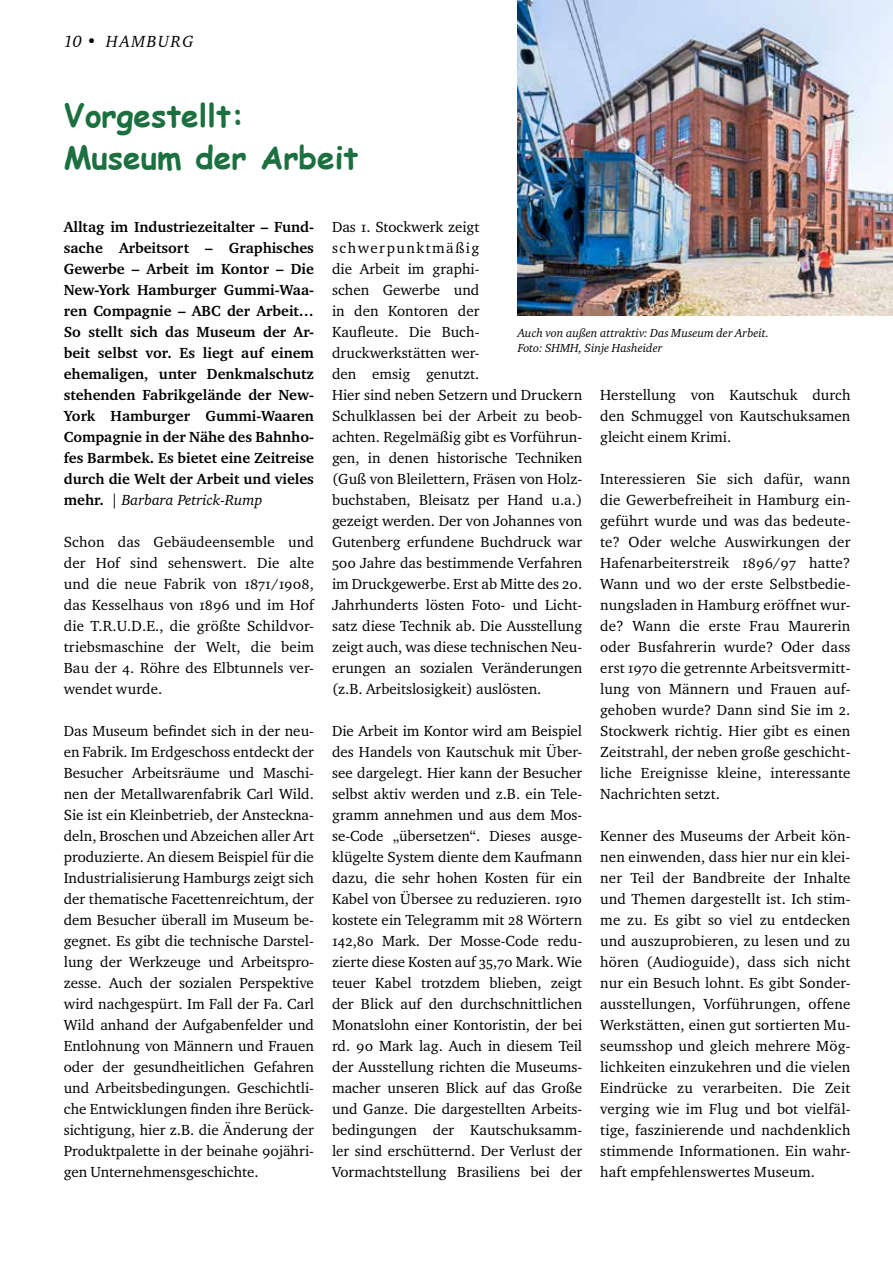
<style>
.page{position:relative;width:893px;height:1263px;background:#fff}
.page>*{position:absolute;margin:0;border:0;box-sizing:border-box;transform-origin:0 0}
.t1{font:700 31.5px/42px "Comic Sans MS";color:#1c6f3f}
.t2{font:italic 16.5px "Charter BT";letter-spacing:.1em;color:#000}
.t3{font:15px/21px "Charter ITC Regu OS";color:#000;text-align:justify}
.t4{font:700 15px/21px "Charter ITC";color:#000;text-align:justify}
.t5{font:italic 15px "Charter BT";color:#000}
.t6{font:12px/15px "Charter ITC Regu Ital OS";color:#000}
.s1{font-family:"Charter ITC";font-weight:700;font-style:normal}
.s2{font-family:"Charter ITC Regu OS";font-style:normal}
</style>
<div class="page">
<img style="left:518px;top:0;width:375px;height:316px">
<p class="t2" style="left:64px;top:30px;width:131px">10 • HAMBURG</p>
<h1 class="t1" style="left:64px;top:93px;width:296px">Vorgestellt:<br>Museum der Arbeit</h1>
<p class="t4" style="left:64px;top:216px;width:252px">Alltag im Industriezeitalter – Fund&shy;sache Arbeitsort – Graphisches Gewerbe – Arbeit im Kontor – Die New-York Hamburger Gummi-Waa&shy;ren Compagnie – ABC der Arbeit… So stellt sich das Museum der Ar&shy;beit selbst vor. Es liegt auf einem ehemaligen, unter Denkmalschutz stehenden Fabrikgelände der New-York Hamburger Gummi-Waaren Compagnie in der Nähe des Bahnho&shy;fes Barmbek. Es bietet eine Zeitreise durch die Welt der Arbeit und vieles</p>
<p class="t5" style="left:64px;top:490px;width:200px"><span class="s1">mehr.</span> <span class="s2">|</span> Barbara Petrick-Rump</p>
<p class="t3" style="left:64px;top:531px;width:252px">Schon das Gebäudeensemble und der Hof sind sehenswert. Die alte und die neue Fabrik von 1871/1908, das Kesselhaus von 1896 und im Hof die T.R.U.D.E., die größte Schildvor&shy;triebsmaschine der Welt, die beim Bau der 4. Röhre des Elbtunnels ver&shy;wendet wurde.</p>
<p class="t3" style="left:64px;top:720px;width:252px">Das Museum befindet sich in der neu&shy;en Fabrik. Im Erdgeschoss entdeckt der Besucher Arbeitsräume und Maschi&shy;nen der Metallwarenfabrik Carl Wild.<br>Sie ist ein Kleinbetrieb, der Ansteckna&shy;deln, Broschen und Abzeichen aller Art produzierte. An diesem Beispiel für die Industrialisierung Hamburgs zeigt sich der thematische Facettenreichtum, der dem Besucher überall im Museum be&shy;gegnet. Es gibt die technische Darstel&shy;lung der Werkzeuge und Arbeitspro&shy;zesse. Auch der sozialen Perspektive wird nachgespürt. Im Fall der Fa. Carl Wild anhand der Aufgabenfelder und Entlohnung von Männern und Frauen oder der gesundheitlichen Gefahren und Arbeitsbedingungen. Geschichtli&shy;che Entwicklungen finden ihre Berück&shy;sichtigung, hier z.B. die Änderung der Produktpalette in der beinahe 90jähri&shy;gen Unternehmensgeschichte.</p>
<p class="t3" style="left:332px;top:216px;width:252px;text-align:left">Das 1. Stockwerk zeigt schwerpunktmäßig<br>die Arbeit im graphi-<br>schen Gewerbe und<br>in den Kontoren der<br>Kaufleute. Die Buch&shy;druckwerkstätten wer-<br>den emsig genutzt.<br>Hier sind neben Setzern und Druckern<br>Schulklassen bei der Arbeit zu beob&shy;achten. Regelmäßig gibt es Vorführun&shy;gen, in denen historische Techniken (Guß von Bleilettern, Fräsen von Holz&shy;buchstaben, Bleisatz per Hand u.a.) gezeigt werden. Der von Johannes von<br>Gutenberg erfundene Buchdruck war<br>500 Jahre das bestimmende Verfahren im Druckgewerbe. Erst ab Mitte des 20.<br>Jahrhunderts lösten Foto- und Licht&shy;satz diese Technik ab. Die Ausstellung zeigt auch, was diese technischen Neu&shy;erungen an sozialen Veränderungen (z.B. Arbeitslosigkeit) auslösten.</p>
<p class="t3" style="left:332px;top:720px;width:252px">Die Arbeit im Kontor wird am Beispiel des Handels von Kautschuk mit Über&shy;see dargelegt. Hier kann der Besucher selbst aktiv werden und z.B. ein Tele&shy;gramm annehmen und aus dem Mos&shy;se-Code „übersetzen“. Dieses ausge&shy;klügelte System diente dem Kaufmann dazu, die sehr hohen Kosten für ein Kabel von Übersee zu reduzieren. 1910 kostete ein Telegramm mit 28 Wörtern 142,80 Mark. Der Mosse-Code redu&shy;zierte diese Kosten auf 35,70 Mark. Wie teuer Kabel trotzdem blieben, zeigt der Blick auf den durchschnittlichen Monatslohn einer Kontoristin, der bei rd. 90 Mark lag. Auch in diesem Teil der Ausstellung richten die Museums&shy;macher unseren Blick auf das Große und Ganze. Die dargestellten Arbeits&shy;bedingungen der Kautschuksamm&shy;ler sind erschütternd. Der Verlust der Vormachtstellung Brasiliens bei der</p>
<p class="t6" style="left:518px;top:325px;width:253px">Auch von außen attraktiv: Das Museum der Arbeit.<br>Foto: SHMH, Sinje Hasheider</p>
<p class="t3" style="left:600px;top:384px;width:252px">Herstellung von Kautschuk durch den Schmuggel von Kautschuksamen gleicht einem Krimi.</p>
<p class="t3" style="left:600px;top:468px;width:252px">Interessieren Sie sich dafür, wann die Gewerbefreiheit in Hamburg ein&shy;geführt wurde und was das bedeute&shy;te? Oder welche Auswirkungen der Hafenarbeiterstreik 1896/97 hatte?<br>Wann und wo der erste Selbstbedie&shy;nungsladen in Hamburg eröffnet wur&shy;de? Wann die erste Frau Maurerin oder Busfahrerin wurde? Oder dass erst 1970 die getrennte Arbeitsvermitt&shy;lung von Männern und Frauen auf&shy;gehoben wurde? Dann sind Sie im 2.<br>Stockwerk richtig. Hier gibt es einen Zeitstrahl, der neben große geschicht&shy;liche Ereignisse kleine, interessante Nachrichten setzt.</p>
<p class="t3" style="left:600px;top:825px;width:252px">Kenner des Museums der Arbeit kön&shy;nen einwenden, dass hier nur ein klei&shy;ner Teil der Bandbreite der Inhalte und Themen dargestellt ist. Ich stim&shy;me zu. Es gibt so viel zu entdecken und auszuprobieren, zu lesen und zu hören (Audioguide), dass sich nicht nur ein Besuch lohnt. Es gibt Sonder&shy;ausstellungen, Vorführungen, offene Werkstätten, einen gut sortierten Mu&shy;seumsshop und gleich mehrere Mög&shy;lichkeiten einzukehren und die vielen Eindrücke zu verarbeiten. Die Zeit verging wie im Flug und bot vielfäl&shy;tige, faszinierende und nachdenklich stimmende Informationen. Ein wahr&shy;haft empfehlenswertes Museum.</p>
</div>
